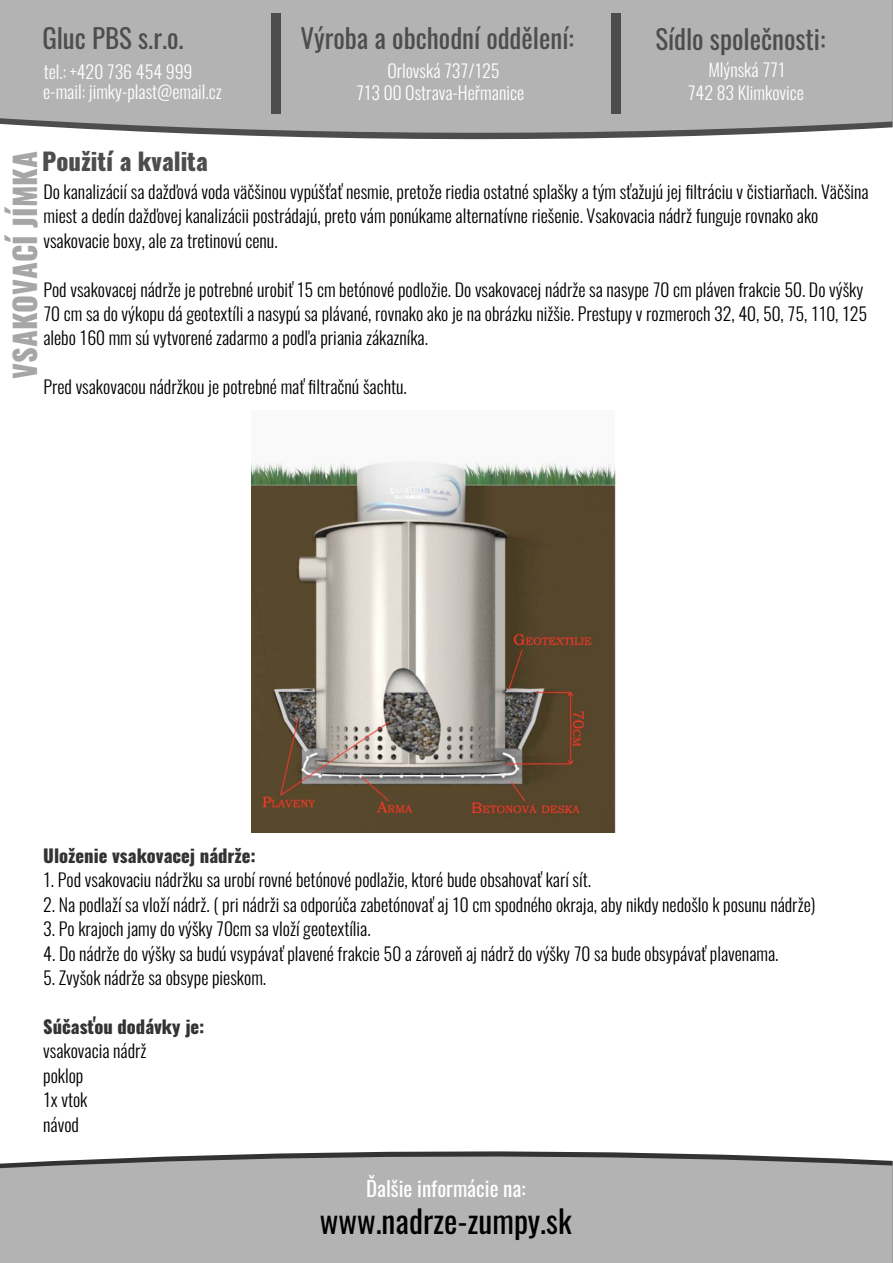
<style>
.page{position:relative;width:893px;height:1263px;background:#fff}
.page>*{position:absolute;margin:0;border:0;box-sizing:border-box;transform-origin:0 0}
.t1{font:31.65px "Oswald";color:#000}
.t2{font:800 30px "Oswald";color:rgb(77 77 77/.5)}
.t3{font:27px "Oswald";color:#4d4d4d}
.t4{font:800 24px "Oswald";color:#4d4d4d}
.t5{font:21px "Oswald";color:#fff}
.t6{font:300 18px/24.5px "Oswald";color:#000}
.t7{font:300 18px/22.8px "Oswald";color:#fff;text-align:center}
.t8{font:800 18px "Oswald";color:#333}
</style>
<div class="page">
<svg style="left:0;top:0;width:893px;height:138px;background:#b0b0b0"></svg>
<div style="left:271px;top:13px;width:10px;height:101px;background:#4d4d4d"></div>
<div style="left:611px;top:13px;width:10px;height:101px;background:#4d4d4d"></div>
<img style="left:252px;top:461px;width:364px;height:372px">
<svg style="left:0;top:1152px;width:893px;height:111px;background:#afafaf"></svg>
<h3 class="t3" style="left:42px;top:19px;width:143px">Gluc PBS s.r.o.</h3>
<h3 class="t3" style="left:655px;top:20px;width:172px">Sídlo společnosti:</h3>
<p class="t7" style="left:688px;top:58px;width:118px">Mlýnská 771<br>742 83 Klimkovice</p>
<h3 class="t3" style="left:300px;top:20px;width:275px">Výroba a obchodní oddělení:</h3>
<p class="t7" style="left:356px;top:60px;width:170px;line-height:21.9px">Orlovská 737/125<br>713 00 Ostrava-Heřmanice</p>
<p class="t7" style="left:43px;top:62px;width:180px;line-height:19.6px;text-align:left">tel.: +420 736 454 999 e-mail: jimky-plast@email.cz</p>
<h3 class="t4" style="left:42px;top:145px;width:167px">Použití a kvalita</h3>
<h2 class="t2" style="left:5px;top:379px;width:229px;rotate:-90deg">VSAKOVACÍ JÍMKA</h2>
<p class="t6" style="left:43px;top:179px;width:827px">Do kanalizácií sa dažďová voda väčšinou vypúšťať nesmie, pretože riedia ostatné splašky a tým sťažujú jej filtráciu v čistiarňach. Väčšina miest a dedín dažďovej kanalizácii postrádajú, preto vám ponúkame alternatívne riešenie. Vsakovacia nádrž funguje rovnako ako vsakovacie boxy, ale za tretinovú cenu.</p>
<p class="t6" style="left:43px;top:277px;width:825px">Pod vsakovacej nádrže je potrebné urobiť 15 cm betónové podložie. Do vsakovacej nádrže sa nasype 70 cm pláven frakcie 50. Do výšky<br>70 cm sa do výkopu dá geotextíli a nasypú sa plávané, rovnako ako je na obrázku nižšie. Prestupy v rozmeroch 32, 40, 50, 75, 110, 125 alebo 160 mm sú vytvorené zadarmo a podľa priania zákazníka.</p>
<p class="t6" style="left:43px;top:375px;width:365px">Pred vsakovacou nádržkou je potrebné mať filtračnú šachtu.</p>
<p class="t8" style="left:43px;top:843px;width:214px">Uloženie vsakovacej nádrže:</p>
<p class="t6" style="left:43px;top:868px;width:549px">1. Pod vsakovaciu nádržku sa urobí rovné betónové podlažie, ktoré bude obsahovať karí sít.</p>
<p class="t6" style="left:43px;top:892px;width:774px">2. Na podlaží sa vloží nádrž. ( pri nádrži sa odporúča zabetónovať aj 10 cm spodného okraja, aby nikdy nedošlo k posunu nádrže)</p>
<p class="t6" style="left:43px;top:916px;width:329px">3. Po krajoch jamy do výšky 70cm sa vloží geotextília.</p>
<p class="t6" style="left:43px;top:941px;width:737px">4. Do nádrže do výšky sa budú vsypávať plavené frakcie 50 a zároveň aj nádrž do výšky 70 sa bude obsypávať plavenama.</p>
<p class="t6" style="left:43px;top:965px;width:224px">5. Zvyšok nádrže sa obsype pieskom.</p>
<p class="t8" style="left:43px;top:1014px;width:163px">Súčasťou dodávky je:</p>
<p class="t6" style="left:43px;top:1039px;width:105px">vsakovacia nádrž poklop<br>1x vtok<br>návod</p>
<p class="t5" style="left:366px;top:1174px;width:161px">Ďalšie informácie na:</p>
<h1 class="t1" style="left:320px;top:1200px;width:253px">www.nadrze-zumpy.sk</h1>
</div>
